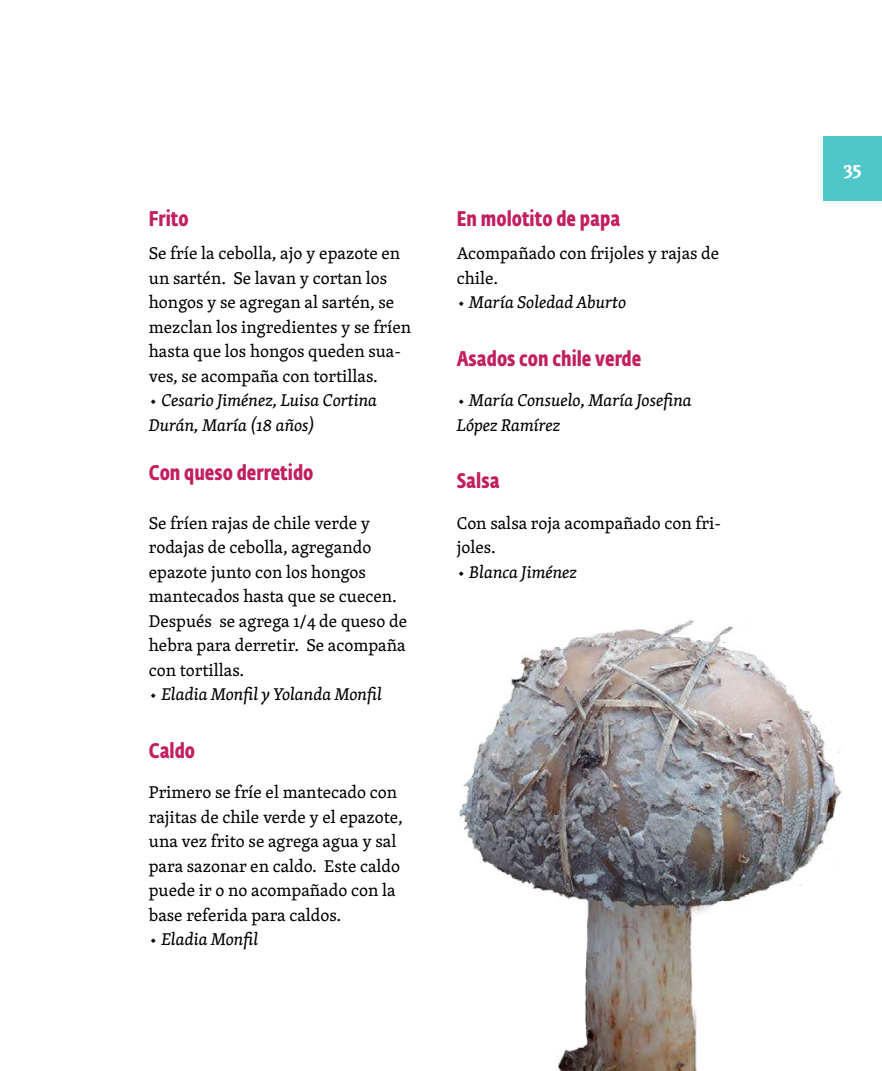
<style>
.page{position:relative;width:882px;height:1071px;background:#fff}
.page>*{position:absolute;margin:0;border:0;box-sizing:border-box;transform-origin:0 0}
.t1{font:700 21px "Fedra Sans Cond Std";color:#c11f5f}
.t2{font:700 19.25px "Skolar";color:#fff}
.t3{font:17.5px/24.5px "Skolar";color:#000}
.t4{font:italic 17.5px/24.5px "Skolar";color:#000}
</style>
<div class="page">
<div style="left:823px;top:136px;width:59px;height:65px;background:#4fc6c8"></div>
<img style="left:459px;top:619px;width:383px;height:452px">
<p class="t1" style="left:149px;top:206px;width:41px">Frito</p>
<p class="t3" style="left:149px;top:240px;width:264px">Se fríe la cebolla, ajo y epazote en un sartén. Se lavan y cortan los hongos y se agregan al sartén, se mezclan los ingredientes y se fríen hasta que los hongos queden sua&shy;ves, se acompaña con tortillas.</p>
<p class="t4" style="left:149px;top:387px;width:230px">◆ Cesario Jiménez, Luisa Cortina<br>Durán, María (18 años)</p>
<p class="t1" style="left:149px;top:459px;width:166px">Con queso derretido</p>
<p class="t3" style="left:149px;top:510px;width:260px">Se fríen rajas de chile verde y rodajas de cebolla, agregando epazote junto con los hongos mantecados hasta que se cuecen.<br>Después se agrega 1/4 de queso de hebra para derretir. Se acompaña con tortillas.</p>
<p class="t4" style="left:149px;top:681px;width:235px">◆ Eladia Monfil y Yolanda Monfil</p>
<p class="t1" style="left:149px;top:738px;width:48px">Caldo</p>
<p class="t3" style="left:149px;top:779px;width:256px">Primero se fríe el mantecado con rajitas de chile verde y el epazote, una vez frito se agrega agua y sal para sazonar en caldo. Este caldo puede ir o no acompañado con la base referida para caldos.</p>
<p class="t4" style="left:149px;top:926px;width:111px">◆ Eladia Monfil</p>
<p class="t1" style="left:457px;top:206px;width:165px">En molotito de papa</p>
<p class="t3" style="left:457px;top:240px;width:264px">Acompañado con frijoles y rajas de chile.</p>
<p class="t4" style="left:457px;top:289px;width:171px">◆ María Soledad Aburto</p>
<p class="t1" style="left:457px;top:346px;width:186px">Asados con chile verde</p>
<p class="t4" style="left:457px;top:387px;width:237px">◆ María Consuelo, María Josefina<br>López Ramírez</p>
<p class="t1" style="left:457px;top:468px;width:44px">Salsa</p>
<p class="t3" style="left:457px;top:510px;width:266px">Con salsa roja acompañado con fri&shy;joles.</p>
<p class="t4" style="left:457px;top:559px;width:122px">◆ Blanca Jiménez</p>
<p class="t2" style="left:844px;top:154px;width:19px">35</p>
</div>
